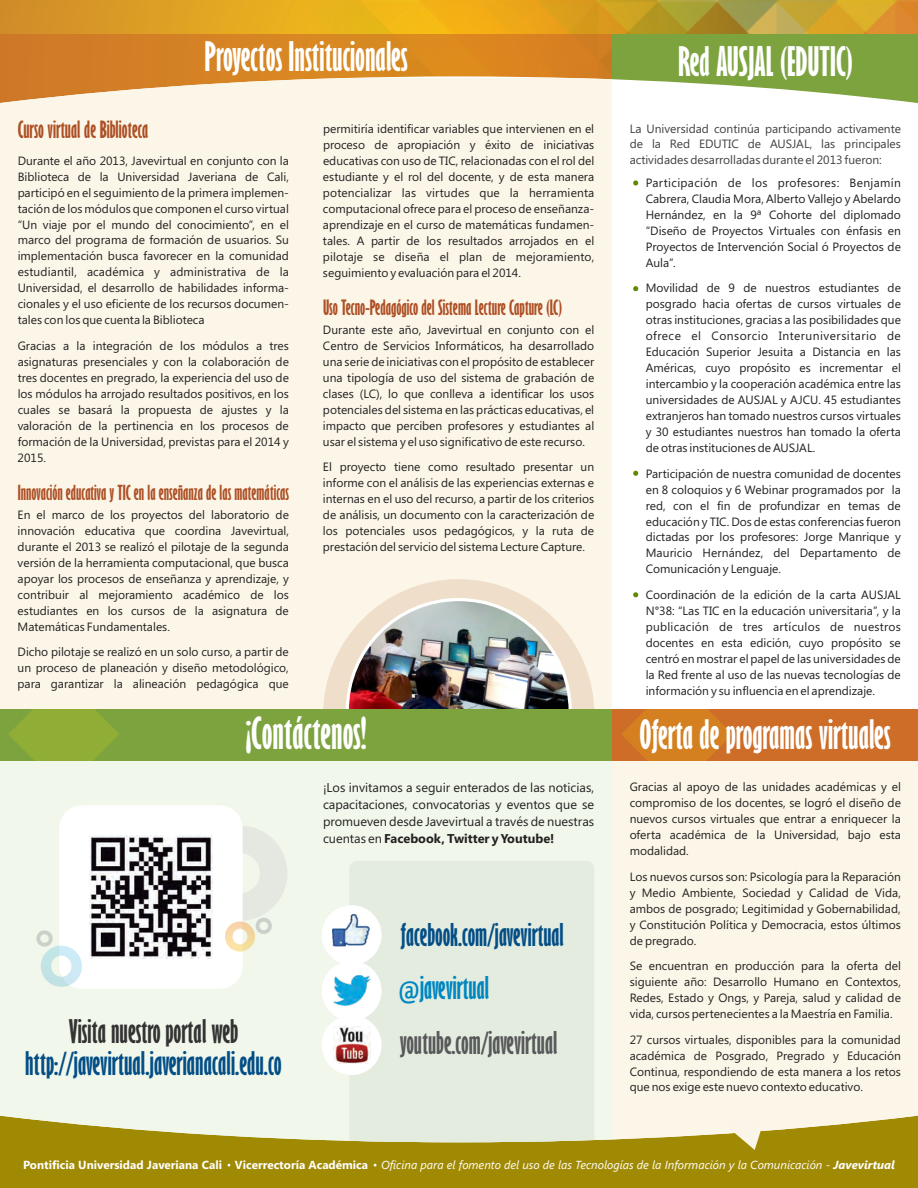
<style>
.page{position:relative;width:918px;height:1188px;background:#fff}
.page>*{position:absolute;margin:0;border:0;box-sizing:border-box;transform-origin:0 0}
.t1{font:700 extra-condensed 40.8px "Gill Sans";color:#fff}
.t2{font:700 extra-condensed 37.5px "Gill Sans";color:#fff}
.t3{font:700 extra-condensed 37.35px "Gill Sans";color:#fff}
.t4{font:700 extra-condensed 30px "Gill Sans";color:#044e86}
.t5{font:700 extra-condensed 30px "Gill Sans";color:#333}
.t6{font:700 extra-condensed 28.95px/53.4px "Gill Sans";color:#044e86}
.t7{font:700 extra-condensed 28.95px "Gill Sans";color:#58595b}
.t8{font:700 extra-condensed 22.05px "Gill Sans";color:#ad4f24}
.t9{font:700 extra-condensed 19.5px "Gill Sans";color:#ad4f24}
.t10{font:700 extra-condensed 19.05px "Gill Sans";color:#ad4f24}
.t11{font:12.75px/17px "Segoe UI";color:#231f20;text-align:justify}
.t12{font:12px/15.9px "Segoe UI";color:#231f20;text-align:justify}
.t13{font:12px/15.9px "Segoe UI";color:#414142;text-align:justify}
.t14{font:italic 11.7px "Segoe UI";color:#fff}
.s1{font-weight:700}
.s2{font-family:"Qlassik";font-weight:500;font-stretch:normal;color:#0087c2}
.s3{color:#0087c2}
.s4{font-weight:700;font-style:normal}
</style>
<div class="page">
<div style="left:0;top:1104px;width:918px;height:84px;background:#a18a03"></div>
<svg style="left:0;top:0;width:287px;height:34px;background:#dc9d24"></svg>
<img style="left:287px;top:0;width:631px;height:34px">
<div style="left:0;top:34px;width:612px;height:95px;background:#d48023"></div>
<div style="left:612px;top:34px;width:306px;height:95px;background:#7da33f"></div>
<svg style="left:347px;top:76px;width:571px;height:522px"></svg>
<div style="left:0;top:78px;width:612px;height:687px;background:#fcf6e8"></div>
<div style="left:612px;top:736px;width:306px;height:406px;background:#fcf6e8"></div>
<div style="left:0;top:758px;width:612px;height:384px;background:#f1f7eb"></div>
<div style="left:349px;top:861px;width:245px;height:281px;background:#e4ecdf"></div>
<div style="left:204px;top:40px;width:204px;height:36px;background:#d78822"></div>
<div style="left:677px;top:45px;width:176px;height:36px;background:#7da33f"></div>
<div style="left:322px;top:961px;width:60px;height:60px;background:#fff;border-radius:50%"></div>
<div style="left:322px;top:1015px;width:60px;height:60px;background:#fff;border-radius:50%"></div>
<div style="left:322px;top:905px;width:60px;height:60px;background:#fff;border-radius:50%"></div>
<img style="left:323px;top:579px;width:271px;height:130px">
<div style="left:0;top:709px;width:612px;height:51px;background:#7da33f"></div>
<svg style="left:9px;top:709px;width:110px;height:51px"></svg>
<div style="left:612px;top:709px;width:306px;height:51px;background:#cd6d27"></div>
<svg style="left:622px;top:709px;width:95px;height:51px"></svg>
<div style="left:639px;top:719px;width:252px;height:36px;background:#000;opacity:.2"></div>
<svg style="left:722px;top:1131px;width:42px;height:19px"></svg>
<img style="left:334px;top:976px;width:36px;height:30px">
<svg style="left:633px;top:180px;width:5px;height:6px"></svg>
<svg style="left:633px;top:286px;width:5px;height:5px"></svg>
<svg style="left:633px;top:471px;width:5px;height:5px"></svg>
<svg style="left:633px;top:592px;width:5px;height:5px"></svg>
<div style="left:59px;top:805px;width:184px;height:184px;background:#fff;border:4px solid #fff;border-radius:20px"></div>
<div style="left:63px;top:809px;width:176px;height:176px;background:#fff;border-radius:20px"></div>
<img style="left:90px;top:835px;width:122px;height:124px">
<svg style="left:192px;top:826px;width:95px;height:126px"></svg>
<svg style="left:36px;top:929px;width:46px;height:58px"></svg>
<img style="left:333px;top:915px;width:37px;height:32px">
<img style="left:333px;top:1026px;width:37px;height:38px">
<h2 class="t2" style="left:204px;top:41px;width:205px">Proyectos Institucionales</h2>
<h2 class="t2" style="left:678px;top:46px;width:177px">Red AUSJAL (EDUTIC)</h2>
<h3 class="t8" style="left:18px;top:120px;width:132px">Curso virtual de Biblioteca</h3>
<p class="t12" style="left:323px;top:122px;width:273px">permitiría identificar variables que intervienen en el proceso de apropiación y éxito de iniciativas educativas con uso de TIC, relacionadas con el rol del estudiante y el rol del docente, y de esta manera potencializar las virtudes que la herramienta computacional ofrece para el proceso de enseñanza&shy;aprendizaje en el curso de matemáticas fundamen&shy;tales. A partir de los resultados arrojados en el pilotaje se diseña el plan de mejoramiento, seguimiento y evaluación para el 2014.</p>
<p class="t12" style="left:18px;top:154px;width:273px">Durante el año 2013, Javevirtual en conjunto con la Biblioteca de la Universidad Javeriana de Cali, participó en el seguimiento de la primera implemen&shy;tación de los módulos que componen el curso virtual “Un viaje por el mundo del conocimiento”, en el marco del programa de formación de usuarios. Su implementación busca favorecer en la comunidad estudiantil, académica y administrativa de la Universidad, el desarrollo de habilidades informa&shy;cionales y el uso eficiente de los recursos documen&shy;tales con los que cuenta la Biblioteca</p>
<p class="t12" style="left:18px;top:339px;width:273px">Gracias a la integración de los módulos a tres asignaturas presenciales y con la colaboración de tres docentes en pregrado, la experiencia del uso de los módulos ha arrojado resultados positivos, en los cuales se basará la propuesta de ajustes y la valoración de la pertinencia en los procesos de formación de la Universidad, previstas para el 2014 y 2015.</p>
<h3 class="t9" style="left:323px;top:299px;width:241px">Uso Tecno-Pedagógico del Sistema Lecture Capture (LC)</h3>
<p class="t12" style="left:323px;top:323px;width:273px">Durante este año, Javevirtual en conjunto con el Centro de Servicios Informáticos, ha desarrollado una serie de iniciativas con el propósito de establecer una tipología de uso del sistema de grabación de clases (LC), lo que conlleva a identificar los usos potenciales del sistema en las prácticas educativas, el impacto que perciben profesores y estudiantes al usar el sistema y el uso significativo de este recurso.</p>
<p class="t12" style="left:323px;top:460px;width:273px">El proyecto tiene como resultado presentar un informe con el análisis de las experiencias externas e internas en el uso del recurso, a partir de los criterios de análisis, un documento con la caracterización de los potenciales usos pedagógicos, y la ruta de prestación del servicio del sistema Lecture Capture.</p>
<h3 class="t10" style="left:18px;top:485px;width:273px">Innovación educativa y TIC en la enseñanza de las matemáticas</h3>
<p class="t12" style="left:18px;top:508px;width:273px">En el marco de los proyectos del laboratorio de innovación educativa que coordina Javevirtual, durante el 2013 se realizó el pilotaje de la segunda versión de la herramienta computacional, que busca apoyar los procesos de enseñanza y aprendizaje, y contribuir al mejoramiento académico de los estudiantes en los cursos de la asignatura de Matemáticas Fundamentales.</p>
<p class="t12" style="left:18px;top:645px;width:273px">Dicho pilotaje se realizó en un solo curso, a partir de un proceso de planeación y diseño metodológico, para garantizar la alineación pedagógica que</p>
<h1 class="t1" style="left:246px;top:716px;width:122px">¡Contáctenos!</h1>
<p class="t11" style="left:323px;top:780px;width:273px">¡Los invitamos a seguir enterados de las noticias, capacitaciones, convocatorias y eventos que se promueven desde Javevirtual a través de nuestras cuentas en <span class="s1">Facebook, Twitter y Youtube!</span></p>
<h3 class="t5" style="left:69px;top:1018px;width:171px">Visita nuestro portal web</h3>
<h3 class="t4" style="left:25px;top:1051px;width:258px">http://javevirtual.javerianacali.edu.co</h3>
<h3 class="t6" style="left:399px;top:909px;width:167px">facebook.com/javevirtual <span class="s2">@</span><span class="s3">javevirtual</span></h3>
<h3 class="t7" style="left:400px;top:1031px;width:159px">youtube.com/javevirtual</h3>
<p class="t13" style="left:630px;top:121px;width:273px">La Universidad continúa participando activamente de la Red EDUTIC de AUSJAL, las principales actividades desarrolladas durante el 2013 fueron:</p>
<p class="t12" style="left:646px;top:176px;width:257px">Participación de los profesores: Benjamín Cabrera, Claudia Mora, Alberto Vallejo y Abelardo Hernández, en la 9ª Cohorte del diplomado “Diseño de Proyectos Virtuales con énfasis en Proyectos de Intervención Social ó Proyectos de Aula”.</p>
<p class="t12" style="left:646px;top:281px;width:257px">Movilidad de 9 de nuestros estudiantes de posgrado hacia ofertas de cursos virtuales de otras instituciones, gracias a las posibilidades que ofrece el Consorcio Interuniversitario de Educación Superior Jesuita a Distancia en las Américas, cuyo propósito es incrementar el intercambio y la cooperación académica entre las universidades de AUSJAL y AJCU. 45 estudiantes extranjeros han tomado nuestros cursos virtuales y 30 estudiantes nuestros han tomado la oferta de otras instituciones de AUSJAL.</p>
<p class="t12" style="left:646px;top:467px;width:257px">Participación de nuestra comunidad de docentes en 8 coloquios y 6 Webinar programados por la red, con el fin de profundizar en temas de educación y TIC. Dos de estas conferencias fueron dictadas por los profesores: Jorge Manrique y Mauricio Hernández, del Departamento de Comunicación y Lenguaje.</p>
<p class="t12" style="left:646px;top:588px;width:257px">Coordinación de la edición de la carta AUSJAL N°38: “Las TIC en la educación universitaria”, y la publicación de tres artículos de nuestros docentes en esta edición, cuyo propósito se centró en mostrar el papel de las universidades de la Red frente al uso de las nuevas tecnologías de información y su influencia en el aprendizaje.</p>
<h3 class="t3" style="left:640px;top:720px;width:253px">Oferta de programas virtuales</h3>
<p class="t12" style="left:630px;top:780px;width:273px">Gracias al apoyo de las unidades académicas y el compromiso de los docentes, se logró el diseño de nuevos cursos virtuales que entrar a enriquecer la oferta académica de la Universidad, bajo esta modalidad.</p>
<p class="t12" style="left:630px;top:870px;width:273px">Los nuevos cursos son: Psicología para la Reparación y Medio Ambiente, Sociedad y Calidad de Vida, ambos de posgrado; Legitimidad y Gobernabilidad, y Constitución Política y Democracia, estos últimos de pregrado.</p>
<p class="t12" style="left:630px;top:959px;width:273px">Se encuentran en producción para la oferta del siguiente año: Desarrollo Humano en Contextos, Redes, Estado y Ongs, y Pareja, salud y calidad de vida, cursos pertenecientes a la Maestría en Familia.</p>
<p class="t12" style="left:630px;top:1033px;width:273px">27 cursos virtuales, disponibles para la comunidad académica de Posgrado, Pregrado y Educación Continua, respondiendo de esta manera a los retos que nos exige este nuevo contexto educativo.</p>
<p class="t14" style="left:23px;top:1161px;width:873px"><span class="s4">Pontificia Universidad Javeriana Cali Vicerrectoría Académica</span> Oficina para el fomento del uso de las Tecnologías de la Información y la Comunicación - <span class="s1">Javevirtual</span></p>
</div>
